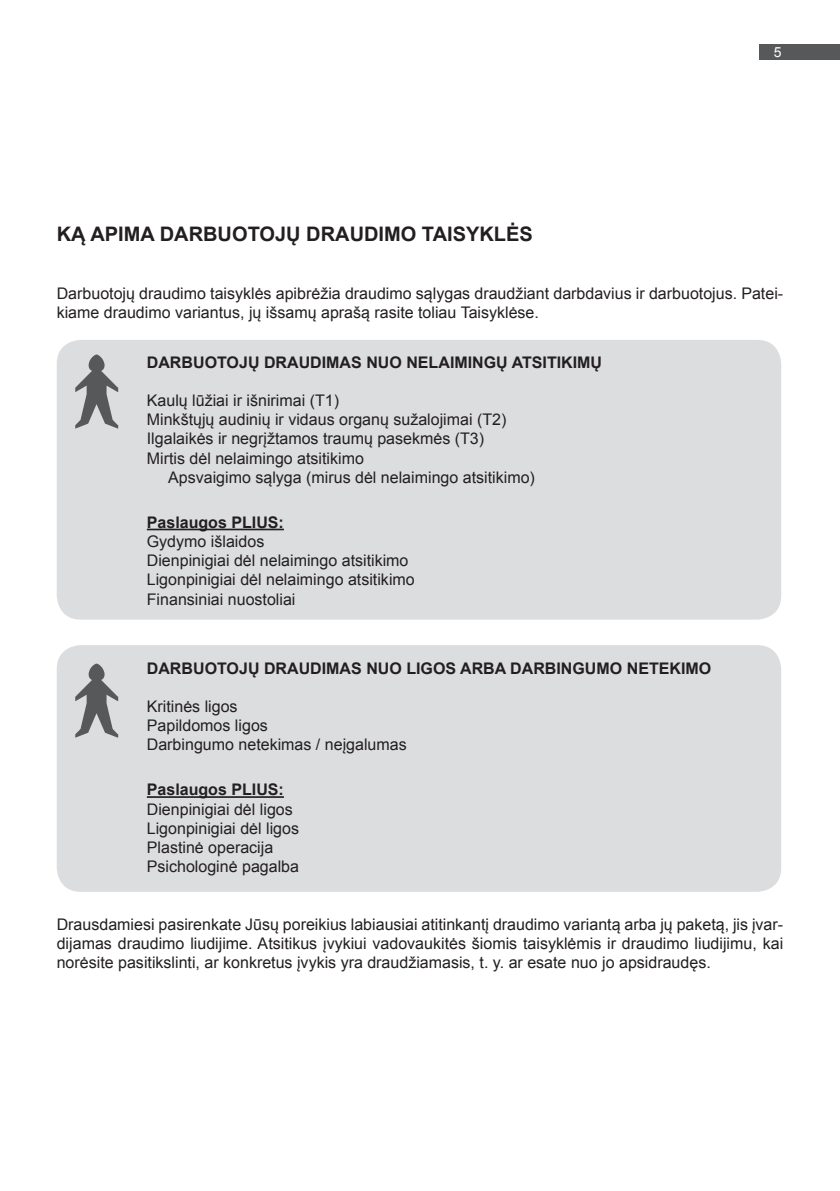
<style>
.page{position:relative;width:840px;height:1191px;background:#fff}
.page>*{position:absolute;margin:0;border:0;box-sizing:border-box;transform-origin:0 0}
.t1{font:700 20px "Arial";color:#231f20}
.t2{font:16px/19.2px "Arial";color:#231f20}
.t3{font:700 16px "Arial";color:#231f20}
.t4{font:14px "Arial";color:#fff}
</style>
<div class="page">
<div style="left:759px;top:44px;width:80px;height:16px;background:#57585a"></div>
<div style="left:57px;top:645px;width:723px;height:246px;background:#dcdddf;border-radius:24px"></div>
<div style="left:57px;top:340px;width:723px;height:279px;background:#dcdddf;border-radius:24px"></div>
<svg style="left:75px;top:354px;width:43px;height:74px"></svg>
<svg style="left:75px;top:663px;width:43px;height:74px"></svg>
<hr style="left:147px;top:528px;width:137px;height:2px;background:#231f20">
<hr style="left:147px;top:796px;width:137px;height:2px;background:#231f20">
<p class="t1" style="left:57px;top:221px;width:477px">KĄ APIMA DARBUOTOJŲ DRAUDIMO TAISYKLĖS</p>
<p class="t4" style="left:773px;top:43px;width:9px">5</p>
<p class="t2" style="left:57px;top:283px;width:727px">Darbuotojų draudimo taisyklės apibrėžia draudimo sąlygas draudžiant darbdavius ir darbuotojus. Patei&shy;kiame draudimo variantus, jų išsamų aprašą rasite toliau Taisyklėse.</p>
<p class="t3" style="left:147px;top:351px;width:13px">darbuotojų</p>
<p class="t3" style="left:264px;top:351px;width:339px">DRAUDIMAS NUO NELAIMINGŲ ATSITIKIMŲ</p>
<p class="t2" style="left:147px;top:391px;width:361px">Kaulų lūžiai ir išnirimai (T1)<br>Minkštųjų audinių ir vidaus organų sužalojimai (T2)<br>I lgalaikės ir negrįžtamos traumų pasekmės (T3)<br>Mirtis dėl nelaimingo atsitikimo</p>
<p class="t2" style="left:168px;top:468px;width:368px">Apsvaigimo sąlyga (mirus dėl nelaimingo atsitikimo)</p>
<p class="t3" style="left:147px;top:511px;width:138px">Paslaugos PLIUS:</p>
<p class="t2" style="left:147px;top:532px;width:269px">Gydymo išlaidos<br>Dienpinigiai dėl nelaimingo atsitikimo<br>Ligonpinigiai dėl nelaimingo atsitikimo<br>Finansiniai nuostoliai</p>
<p class="t3" style="left:147px;top:657px;width:13px">darbuotojų</p>
<p class="t3" style="left:264px;top:657px;width:448px">DRAUDIMAS NUO LIGOS ARBA DARBINGUMO NETEKIMO</p>
<p class="t2" style="left:147px;top:697px;width:261px">Kritinės ligos<br>Papildomos ligos<br>Darbingumo netekimas / neįgalumas</p>
<p class="t3" style="left:147px;top:779px;width:138px">Paslaugos PLIUS:</p>
<p class="t2" style="left:147px;top:799px;width:154px">Dienpinigiai dėl ligos<br>Ligonpinigiai dėl ligos<br>Plastinė operacija<br>Psichologinė pagalba</p>
<p class="t2" style="left:57px;top:914px;width:727px;text-align:justify">Drausdamiesi pasirenkate Jūsų poreikius labiausiai atitinkantį draudimo variantą arba jų paketą, jis įvar&shy;dijamas draudimo liudijime. Atsitikus įvykiui vadovaukitės šiomis taisyklėmis ir draudimo liudijimu, kai norėsite pasitikslinti, ar konkretus įvykis yra draudžiamasis, t. y. ar esate nuo jo apsidraudęs.</p>
</div>
